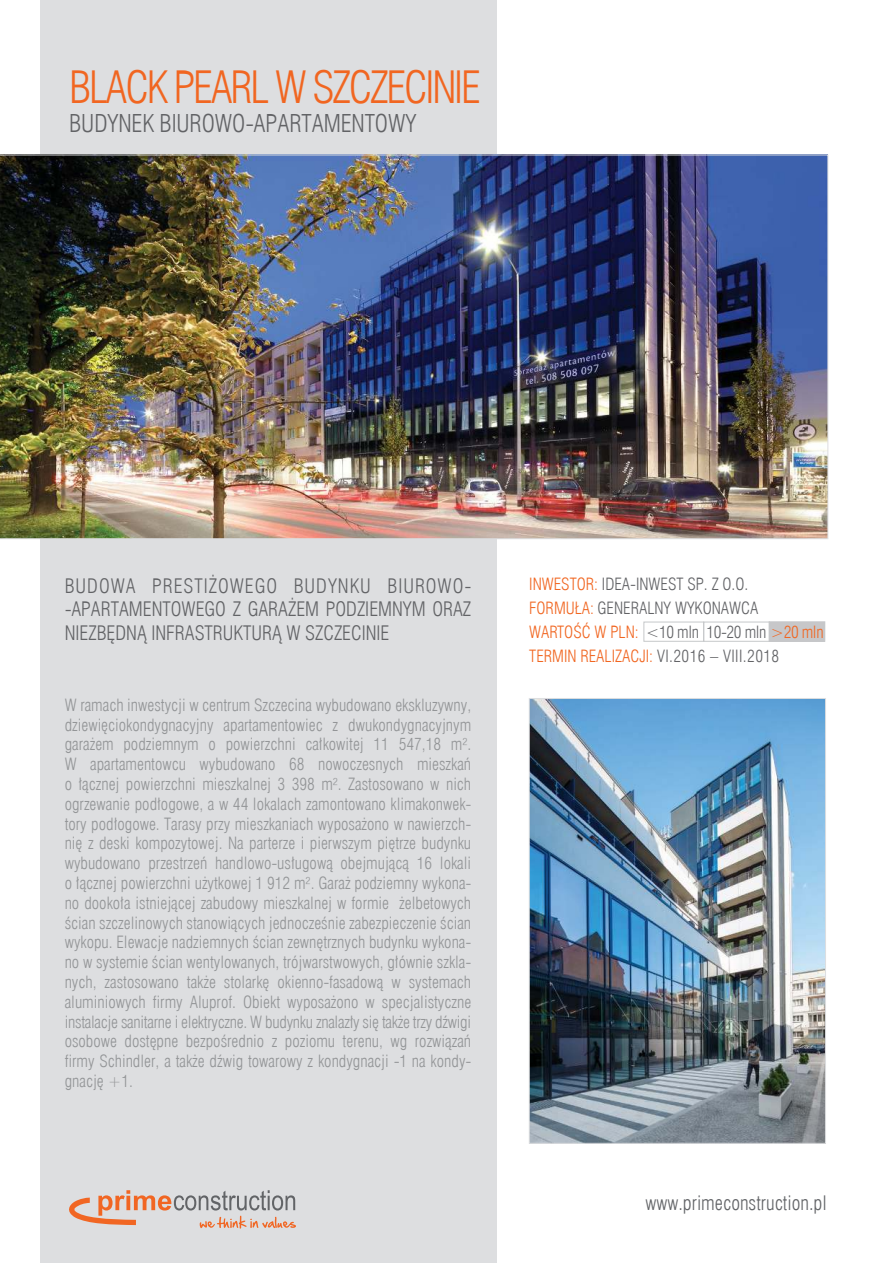
<style>
.page{position:relative;width:893px;height:1263px;background:#fff}
.page>*{position:absolute;margin:0;border:0;box-sizing:border-box;transform-origin:0 0}
.t1{font:43.5px "Swis 721 Lt Cn EU";letter-spacing:-.05em;color:#f16621}
.t2{font:24px "Swis 721 Lt Cn EU";letter-spacing:-.005em;color:#626366}
.t3{font:19.5px/23.4px "Swis 721 Lt Cn EU";color:#626366;text-align:justify}
.t4{font:19.5px "Swis 721 Lt Cn EU";color:#626467}
.t5{font:16.5px/19.8px "Swis 721 Lt Cn EU";color:#939597;text-align:justify}
.t6{font:16.5px/24px "Swis 721 Lt Cn EU";color:#626366}
.s1{color:#f16621}
</style>
<div class="page">
<img style="left:531px;top:700px;width:293px;height:442px">
<div style="left:41px;top:0;width:456px;height:1263px;background:#dddee0"></div>
<svg style="left:69px;top:1190px;width:227px;height:38px"></svg>
<div style="left:529px;top:698px;width:297px;height:446px;border:1px solid #dddee0"></div>
<div style="left:703px;top:622px;width:67px;height:20px;border:1px solid #c6c8ca"></div>
<div style="left:643px;top:622px;width:61px;height:20px;border:1px solid #c6c8ca"></div>
<div style="left:769px;top:622px;width:55px;height:19px;background:#c7c7c9"></div>
<div style="left:769px;top:621px;width:56px;height:21px;border:2px solid #c6c8ca"></div>
<img style="left:0;top:155px;width:828px;height:384px">
<h1 class="t1" style="left:69px;top:70px;width:413px">BLACK PEARL W SZCZECINIE</h1>
<h2 class="t2" style="left:69px;top:113px;width:349px">BUDYNEK BIUROWO-APARTAMENTOWY</h2>
<p class="t3" style="left:65px;top:574px;width:408px">BUDOWA PRESTIŻOWEGO BUDYNKU BIUROWO--APARTAMENTOWEGO Z GARAŻEM PODZIEMNYM ORAZ NIEZBĘDNĄ INFRASTRUKTURĄ W SZCZECINIE</p>
<p class="t5" style="left:65px;top:696px;width:408px">W ramach inwestycji w centrum Szczecina wybudowano ekskluzywny, dziewięciokondygnacyjny apartamentowiec z dwukondygnacyjnym garażem podziemnym o powierzchni całkowitej 11 547,18 m².<br>W apartamentowcu wybudowano 68 nowoczesnych mieszkań o łącznej powierzchni mieszkalnej 3 398 m². Zastosowano w nich ogrzewanie podłogowe, a w 44 lokalach zamontowano klimakonwek&shy;tory podłogowe. Tarasy przy mieszkaniach wyposażono w nawierzch&shy;nię z deski kompozytowej. Na parterze i pierwszym piętrze budynku wybudowano przestrzeń handlowo-usługową obejmującą 16 lokali o łącznej powierzchni użytkowej 1 912 m². Garaż podziemny wykona&shy;no dookoła istniejącej zabudowy mieszkalnej w formie żelbetowych ścian szczelinowych stanowiących jednocześnie zabezpieczenie ścian wykopu. Elewacje nadziemnych ścian zewnętrznych budynku wykona&shy;no w systemie ścian wentylowanych, trójwarstwowych, głównie szkla&shy;nych, zastosowano także stolarkę okienno-fasadową w systemach aluminiowych firmy Aluprof. Obiekt wyposażono w specjalistyczne instalacje sanitarne i elektryczne. W budynku znalazły się także trzy dźwigi osobowe dostępne bezpośrednio z poziomu terenu, wg rozwiązań firmy Schindler, a także dźwig towarowy z kondygnacji -1 na kondy&shy;gnację +1.</p>
<p class="t6" style="left:529px;top:573px;width:296px"><span class="s1">INWESTOR:</span> IDEA-INWEST SP. Z O.O.<br><span class="s1">FORMUŁA:</span> GENERALNY WYKONAWCA <span class="s1">WARTOŚĆ W PLN:</span> &lt;10 mln 10-20 mln <span class="s1">&gt;20 mln TERMIN REALIZACJI:</span> VI.2016 – VIII.2018</p>
<p class="t4" style="left:645px;top:1195px;width:183px">www.primeconstruction.pl</p>
</div>
